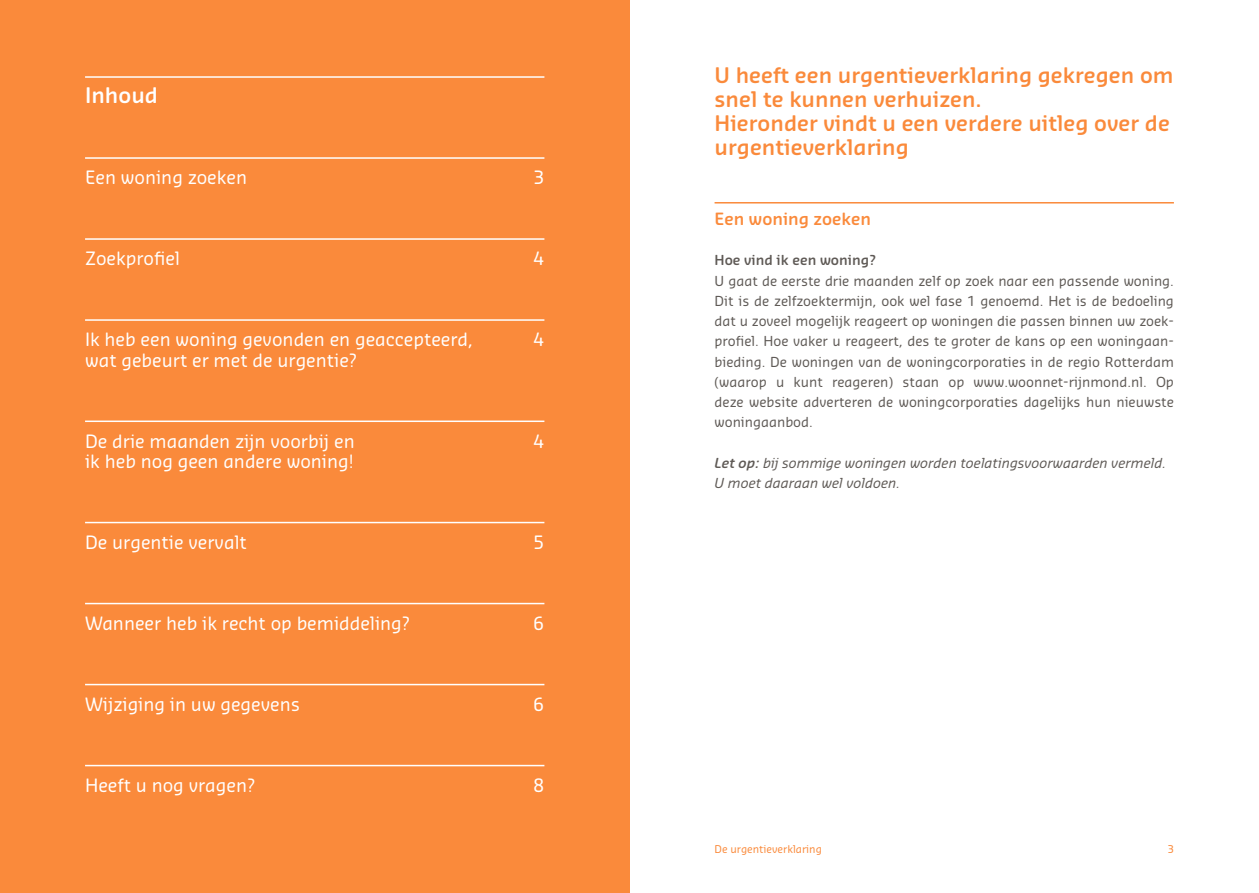
<style>
.page{position:relative;width:1259px;height:893px;background:#fff}
.page>*{position:absolute;margin:0;border:0;box-sizing:border-box;transform-origin:0 0}
.t1{font:600 21px/24px "Sansa Soft Std";color:#fa8a3b}
.t2{font:600 21px "Sansa Soft Std";color:#fff}
.t3{font:18px "Sansa Soft Std";color:#fff}
.t4{font:600 16.5px "Sansa Soft Std";color:#fa8a3b}
.t5{font:13.5px/20.2px "Sansa Soft Std";color:#5f5a56;text-align:justify}
.t6{font:italic 13.5px/20.2px "Sansa Soft Std";color:#5f5a56}
.t7{font:600 13.5px "Sansa Soft Std";color:#5f5a56}
.t8{font:10.5px "Sansa Soft Std";color:#fa8a3b}
.s1{font-weight:600}
</style>
<div class="page">
<hr style="left:714px;top:202px;width:460px;height:2px;background:#fa8a3b">
<div style="left:0;top:0;width:629px;height:893px;background:#fa8a3b"></div>
<hr style="left:85px;top:76px;width:459px;height:2px;background:#fff">
<hr style="left:85px;top:157px;width:459px;height:2px;background:#fff">
<hr style="left:85px;top:238px;width:459px;height:2px;background:#fff">
<hr style="left:85px;top:319px;width:459px;height:2px;background:#fff">
<hr style="left:85px;top:421px;width:459px;height:1px;background:#fff">
<hr style="left:85px;top:522px;width:459px;height:1px;background:#fff">
<hr style="left:85px;top:603px;width:459px;height:1px;background:#fff">
<hr style="left:85px;top:684px;width:459px;height:1px;background:#fff">
<hr style="left:85px;top:765px;width:459px;height:1px;background:#fff">
<h1 class="t2" style="left:85px;top:82px;width:74px">Inhoud</h1>
<h2 class="t3" style="left:85px;top:166px;width:164px">Een woning zoeken</h2>
<h2 class="t3" style="left:533px;top:166px;width:13px">3</h2>
<h2 class="t3" style="left:85px;top:247px;width:96px">Zoekprofiel</h2>
<h2 class="t3" style="left:533px;top:247px;width:13px">4</h2>
<h2 class="t3" style="left:85px;top:328px;width:390px">Ik heb een woning gevonden en geaccepteerd,</h2>
<h2 class="t3" style="left:533px;top:328px;width:13px">4</h2>
<h2 class="t3" style="left:85px;top:348px;width:273px">wat gebeurt er met de urgentie?</h2>
<h2 class="t3" style="left:85px;top:429px;width:271px">De drie maanden zijn voorbij en</h2>
<h2 class="t3" style="left:533px;top:429px;width:13px">4</h2>
<h2 class="t3" style="left:85px;top:449px;width:270px">ik heb nog geen andere woning!</h2>
<h2 class="t3" style="left:85px;top:530px;width:163px">De urgentie vervalt</h2>
<h2 class="t3" style="left:533px;top:530px;width:13px">5</h2>
<h2 class="t3" style="left:85px;top:611px;width:326px">Wanneer heb ik recht op bemiddeling?</h2>
<h2 class="t3" style="left:533px;top:611px;width:13px">6</h2>
<h2 class="t3" style="left:85px;top:692px;width:217px">Wijziging in uw gegevens</h2>
<h2 class="t3" style="left:533px;top:692px;width:13px">6</h2>
<h2 class="t3" style="left:85px;top:773px;width:171px">Heeft u nog vragen?</h2>
<h2 class="t3" style="left:533px;top:773px;width:13px">8</h2>
<h1 class="t1" style="left:714px;top:62px;width:460px">U heeft een urgentieverklaring gekregen om snel te kunnen verhuizen.<br>Hieronder vindt u een verdere uitleg over de urgentieverklaring</h1>
<p class="t4" style="left:714px;top:208px;width:158px">Een woning zoeken</p>
<p class="t7" style="left:714px;top:251px;width:163px">Hoe vind ik een woning?</p>
<p class="t5" style="left:714px;top:270px;width:461px">U gaat de eerste drie maanden zelf op zoek naar een passende woning.<br>Dit is de zelfzoektermijn, ook wel fase 1 genoemd. Het is de bedoeling dat u zoveel mogelijk reageert op woningen die passen binnen uw zoek&shy;profiel. Hoe vaker u reageert, des te groter de kans op een woningaan&shy;bieding. De woningen van de woningcorporaties in de regio Rotterdam (waarop u kunt reageren) staan op www.woonnet-rijnmond.nl. Op deze website adverteren de woningcorporaties dagelijks hun nieuwste woningaanbod.</p>
<p class="t6" style="left:714px;top:452px;width:453px"><span class="s1">Let op:</span> bij sommige woningen worden toelatingsvoorwaarden vermeld.<br>U moet daaraan wel voldoen.</p>
<p class="t8" style="left:714px;top:842px;width:109px">De urgentieverklaring</p>
<p class="t8" style="left:1167px;top:842px;width:8px">3</p>
</div>
